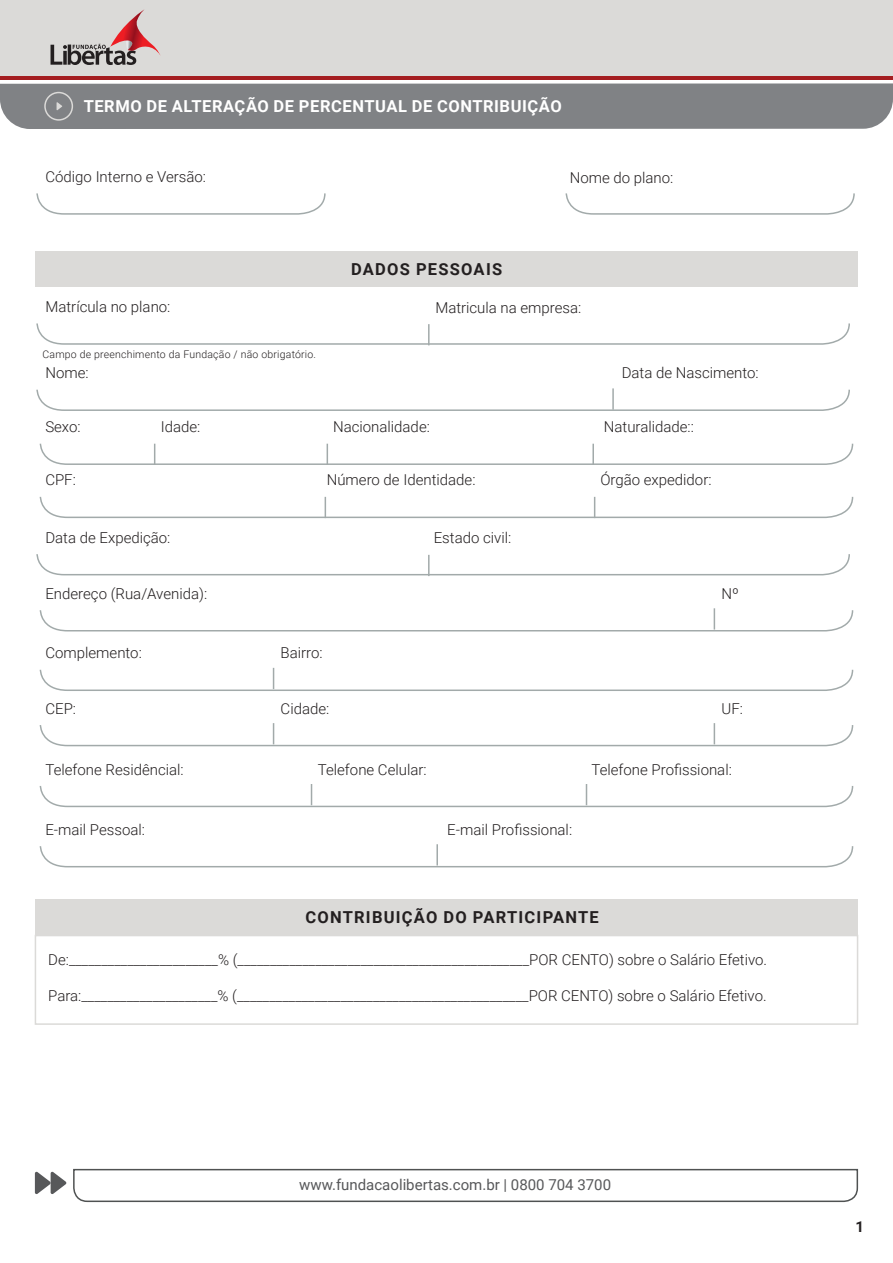
<style>
.page{position:relative;width:893px;height:1263px;background:#fff}
.page>*{position:absolute;margin:0;border:0;box-sizing:border-box;transform-origin:0 0}
.t1{font:700 16.5px "Roboto";letter-spacing:.035em;color:#fff}
.t2{font:700 16.5px "Roboto";letter-spacing:.075em;color:#231f20}
.t3{font:300 15px "Roboto";color:#231f20}
.t4{font:15px "Roboto";color:#57585a}
.t5{font:700 15px "Roboto";color:#231f20}
.t6{font:300 10.5px "Roboto";letter-spacing:.02em;color:#231f20}
</style>
<div class="page">
<div style="left:0;top:0;width:893px;height:76px;background:#dbdad8"></div>
<hr style="left:0;top:77px;width:893px;height:3px;background:#a41d20">
<svg style="left:51px;top:9px;width:109px;height:56px"></svg>
<div style="left:0;top:83px;width:893px;height:46px;background:#808285"></div>
<svg style="left:35px;top:1168px;width:824px;height:35px"></svg>
<svg style="left:36px;top:193px;width:290px;height:22px"></svg>
<svg style="left:565px;top:193px;width:290px;height:22px"></svg>
<svg style="left:36px;top:323px;width:814px;height:22px"></svg>
<div style="left:35px;top:252px;width:822px;height:35px;background:#dbdad8"></div>
<hr style="left:428px;top:324px;width:2px;height:21px;background:#a2aaaa">
<svg style="left:39px;top:443px;width:815px;height:22px"></svg>
<svg style="left:36px;top:388px;width:814px;height:23px"></svg>
<svg style="left:39px;top:496px;width:815px;height:23px"></svg>
<svg style="left:36px;top:554px;width:814px;height:22px"></svg>
<hr style="left:428px;top:555px;width:2px;height:21px;background:#a2aaaa">
<svg style="left:39px;top:608px;width:815px;height:24px"></svg>
<svg style="left:39px;top:668px;width:815px;height:23px"></svg>
<svg style="left:39px;top:723px;width:815px;height:24px"></svg>
<svg style="left:39px;top:846px;width:815px;height:22px"></svg>
<svg style="left:39px;top:784px;width:815px;height:24px"></svg>
<hr style="left:436px;top:844px;width:2px;height:21px;background:#a2aaaa">
<div style="left:35px;top:935px;width:823px;height:90px;border:2px solid #dbdad8"></div>
<div style="left:35px;top:899px;width:822px;height:35px;background:#dbdad8"></div>
<p class="t1" style="left:84px;top:94px;width:480px">TERMO DE ALTERAÇÃO DE PERCENTUAL DE CONTRIBUIÇÃO</p>
<p class="t3" style="left:45px;top:166px;width:162px">Código Interno e Versão:</p>
<p class="t3" style="left:570px;top:167px;width:105px">Nome do plano:</p>
<p class="t3" style="left:45px;top:296px;width:126px">Matrícula no plano:</p>
<p class="t6" style="left:43px;top:347px;width:275px">Campo de preenchimento da Fundação / não obrigatório.</p>
<p class="t3" style="left:45px;top:362px;width:45px">Nome:</p>
<p class="t2" style="left:351px;top:258px;width:153px">DADOS PESSOAIS</p>
<p class="t3" style="left:435px;top:297px;width:147px">Matricula na empresa:</p>
<p class="t3" style="left:45px;top:416px;width:37px">Sexo:</p>
<p class="t3" style="left:45px;top:470px;width:32px">CPF:</p>
<p class="t3" style="left:161px;top:416px;width:41px">Idade:</p>
<p class="t3" style="left:333px;top:416px;width:98px">Nacionalidade:</p>
<p class="t3" style="left:327px;top:470px;width:150px">Número de Identidade:</p>
<p class="t3" style="left:45px;top:527px;width:127px">Data de Expedição:</p>
<p class="t3" style="left:434px;top:527px;width:79px">Estado civil:</p>
<p class="t3" style="left:45px;top:583px;width:163px">Endereço (Rua/Avenida):</p>
<p class="t3" style="left:45px;top:642px;width:98px">Complemento:</p>
<p class="t3" style="left:45px;top:698px;width:32px">CEP:</p>
<p class="t3" style="left:281px;top:642px;width:44px">Bairro:</p>
<p class="t3" style="left:281px;top:698px;width:50px">Cidade:</p>
<p class="t3" style="left:622px;top:362px;width:138px">Data de Nascimento:</p>
<p class="t3" style="left:604px;top:416px;width:92px">Naturalidade::</p>
<p class="t3" style="left:600px;top:470px;width:113px">Órgão expedidor:</p>
<p class="t3" style="left:721px;top:583px;width:19px">Nº</p>
<p class="t3" style="left:721px;top:698px;width:23px">UF:</p>
<p class="t3" style="left:45px;top:759px;width:140px">Telefone Residêncial:</p>
<p class="t3" style="left:45px;top:819px;width:101px">E-mail Pessoal:</p>
<p class="t3" style="left:318px;top:759px;width:110px">Telefone Celular:</p>
<p class="t3" style="left:591px;top:759px;width:142px">Telefone Profissional:</p>
<p class="t3" style="left:447px;top:819px;width:126px">E-mail Profissional:</p>
<p class="t2" style="left:305px;top:906px;width:295px">CONTRIBUIÇÃO DO PARTICIPANTE</p>
<p class="t3" style="left:48px;top:949px;width:720px">De:_______________________% (_____________________________________________POR CENTO) sobre o Salário Efetivo.</p>
<p class="t3" style="left:48px;top:985px;width:720px">Para:_____________________% (_____________________________________________POR CENTO) sobre o Salário Efetivo.</p>
<p class="t4" style="left:299px;top:1174px;width:313px">www.fundacaolibertas.com.br | 0800 704 3700</p>
<p class="t5" style="left:855px;top:1216px;width:10px">1</p>
</div>
